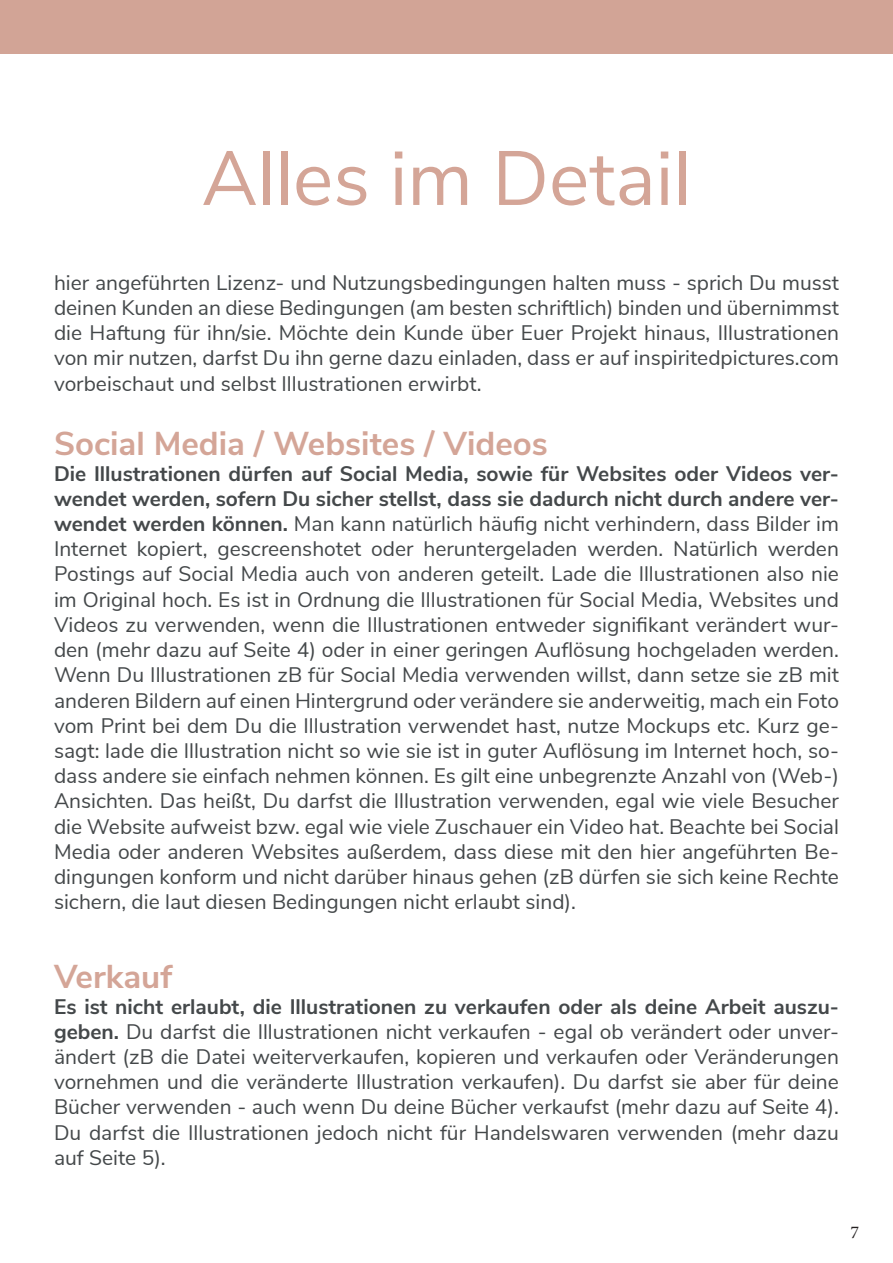
<style>
.page{position:relative;width:893px;height:1263px;background:#fff}
.page>*{position:absolute;margin:0;border:0;box-sizing:border-box;transform-origin:0 0}
.t1{font:76.5px "Nunito Sans";color:#d4a597}
.t2{font:700 33px "Nunito Sans";color:#d4a597}
.t3{font:21px/25.2px "Nunito Sans";color:#44484a;text-align:justify}
.t4{font:18px "Minion Pro";color:#231f20}
.s1{font-weight:700}
</style>
<div class="page">
<div style="left:0;top:0;width:893px;height:53px;background:#d2a496"></div>
<h1 class="t1" style="left:202px;top:123px;width:491px">Alles im Detail</h1>
<p class="t3" style="left:54px;top:269px;width:786px">hier angeführten Lizenz- und Nutzungsbedingungen halten muss - sprich Du musst deinen Kunden an diese Bedingungen (am besten schriftlich) binden und übernimmst die Haftung für ihn/sie. Möchte dein Kunde über Euer Projekt hinaus, Illustrationen von mir nutzen, darfst Du ihn gerne dazu einladen, dass er auf inspiritedpictures.com vorbeischaut und selbst Illustrationen erwirbt.</p>
<h2 class="t2" style="left:54px;top:420px;width:495px">Social Media / Websites / Videos</h2>
<p class="t3" style="left:54px;top:459px;width:786px"><span class="s1">Die Illustrationen dürfen auf Social Media, sowie für Websites oder Videos ver&shy;wendet werden, sofern Du sicher stellst, dass sie dadurch nicht durch andere ver&shy;wendet werden können.</span> Man kann natürlich häufig nicht verhindern, dass Bilder im Internet kopiert, gescreenshotet oder heruntergeladen werden. Natürlich werden Postings auf Social Media auch von anderen geteilt. Lade die Illustrationen also nie im Original hoch. Es ist in Ordnung die Illustrationen für Social Media, Websites und Videos zu verwenden, wenn die Illustrationen entweder signifikant verändert wur&shy;den (mehr dazu auf Seite 4) oder in einer geringen Auflösung hochgeladen werden.<br>Wenn Du Illustrationen zB für Social Media verwenden willst, dann setze sie zB mit anderen Bildern auf einen Hintergrund oder verändere sie anderweitig, mach ein Foto vom Print bei dem Du die Illustration verwendet hast, nutze Mockups etc. Kurz ge&shy;sagt: lade die Illustration nicht so wie sie ist in guter Auflösung im Internet hoch, so&shy;dass andere sie einfach nehmen können. Es gilt eine unbegrenzte Anzahl von (Web-)<br>Ansichten. Das heißt, Du darfst die Illustration verwenden, egal wie viele Besucher die Website aufweist bzw. egal wie viele Zuschauer ein Video hat. Beachte bei Social Media oder anderen Websites außerdem, dass diese mit den hier angeführten Be&shy;dingungen konform und nicht darüber hinaus gehen (zB dürfen sie sich keine Rechte sichern, die laut diesen Bedingungen nicht erlaubt sind).</p>
<h2 class="t2" style="left:54px;top:953px;width:120px">Verkauf</h2>
<p class="t3" style="left:54px;top:992px;width:786px"><span class="s1">Es ist nicht erlaubt, die Illustrationen zu verkaufen oder als deine Arbeit auszu&shy;geben.</span> Du darfst die Illustrationen nicht verkaufen - egal ob verändert oder unver&shy;ändert (zB die Datei weiterverkaufen, kopieren und verkaufen oder Veränderungen vornehmen und die veränderte Illustration verkaufen). Du darfst sie aber für deine Bücher verwenden - auch wenn Du deine Bücher verkaufst (mehr dazu auf Seite 4).<br>Du darfst die Illustrationen jedoch nicht für Handelswaren verwenden (mehr dazu auf Seite 5).</p>
<p class="t4" style="left:850px;top:1220px;width:10px">7</p>
</div>
